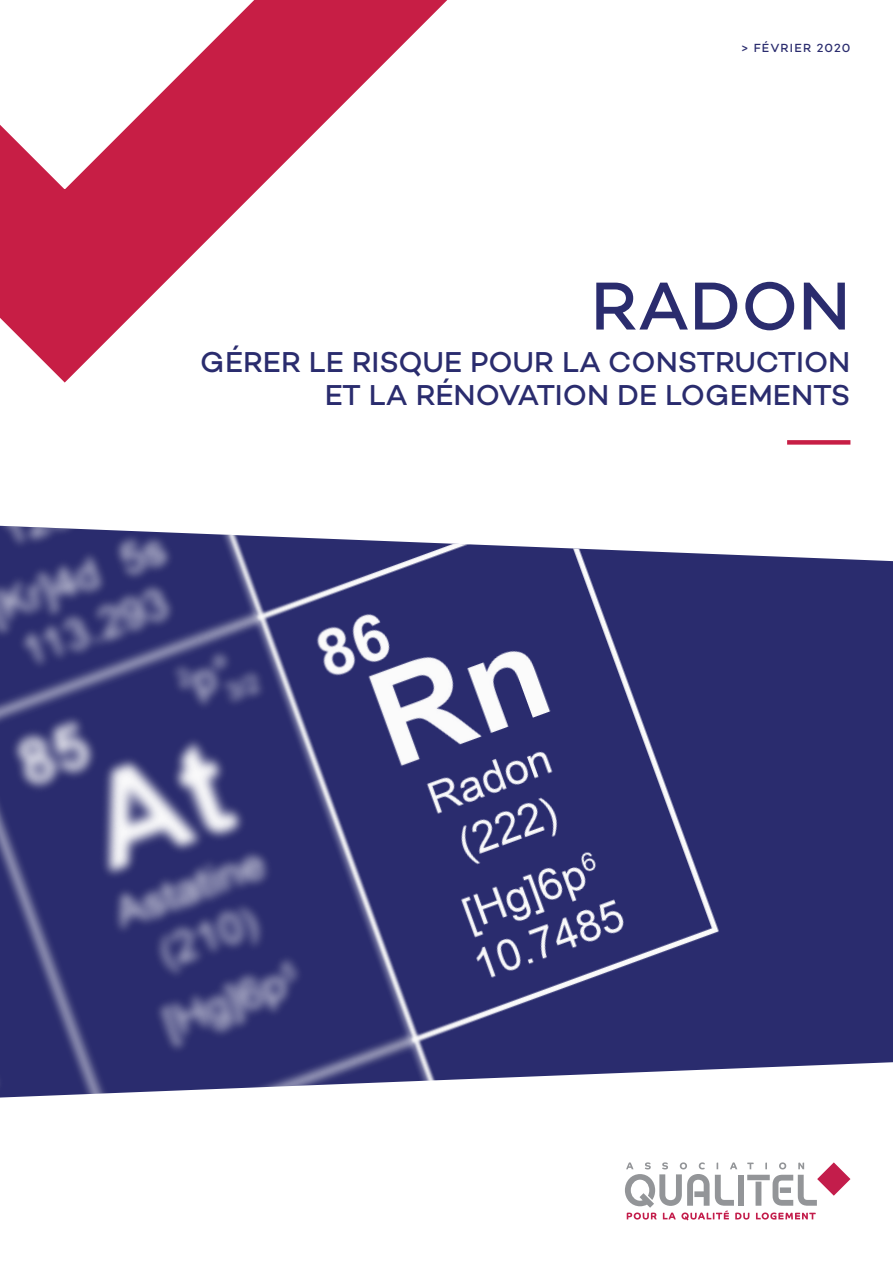
<style>
.page{position:relative;width:893px;height:1263px;background:#fff}
.page>*{position:absolute;margin:0;border:0;box-sizing:border-box;transform-origin:0 0}
.t1{font:500 69px "Campton";color:#2a2c6e}
.t2{font:500 29.4px/32.2px "Campton";color:#2a2c6e;text-align:right}
.t3{font:500 12px "Campton";letter-spacing:.09em;color:#2a2c6e}
</style>
<div class="page">
<div style="left:850px;top:559px;width:43px;height:503px;background:#2a2c6e"></div>
<img style="left:0;top:526px;width:850px;height:536px">
<svg style="left:0;top:0;width:447px;height:383px"></svg>
<svg style="left:0;top:1062px;width:893px;height:159px"></svg>
<svg style="left:625px;top:1162px;width:225px;height:58px"></svg>
<div style="left:787px;top:440px;width:63px;height:5px;background:#c71e45"></div>
<p class="t3" style="left:741px;top:40px;width:110px">&gt; FÉVRIER 2020</p>
<h1 class="t1" style="left:591px;top:263px;width:261px">RADON</h1>
<p class="t2" style="left:200px;top:345px;width:652px">GÉRER LE RISQUE POUR LA CONSTRUCTION<br>ET LA RÉNOVATION DE LOGEMENTS</p>
</div>
